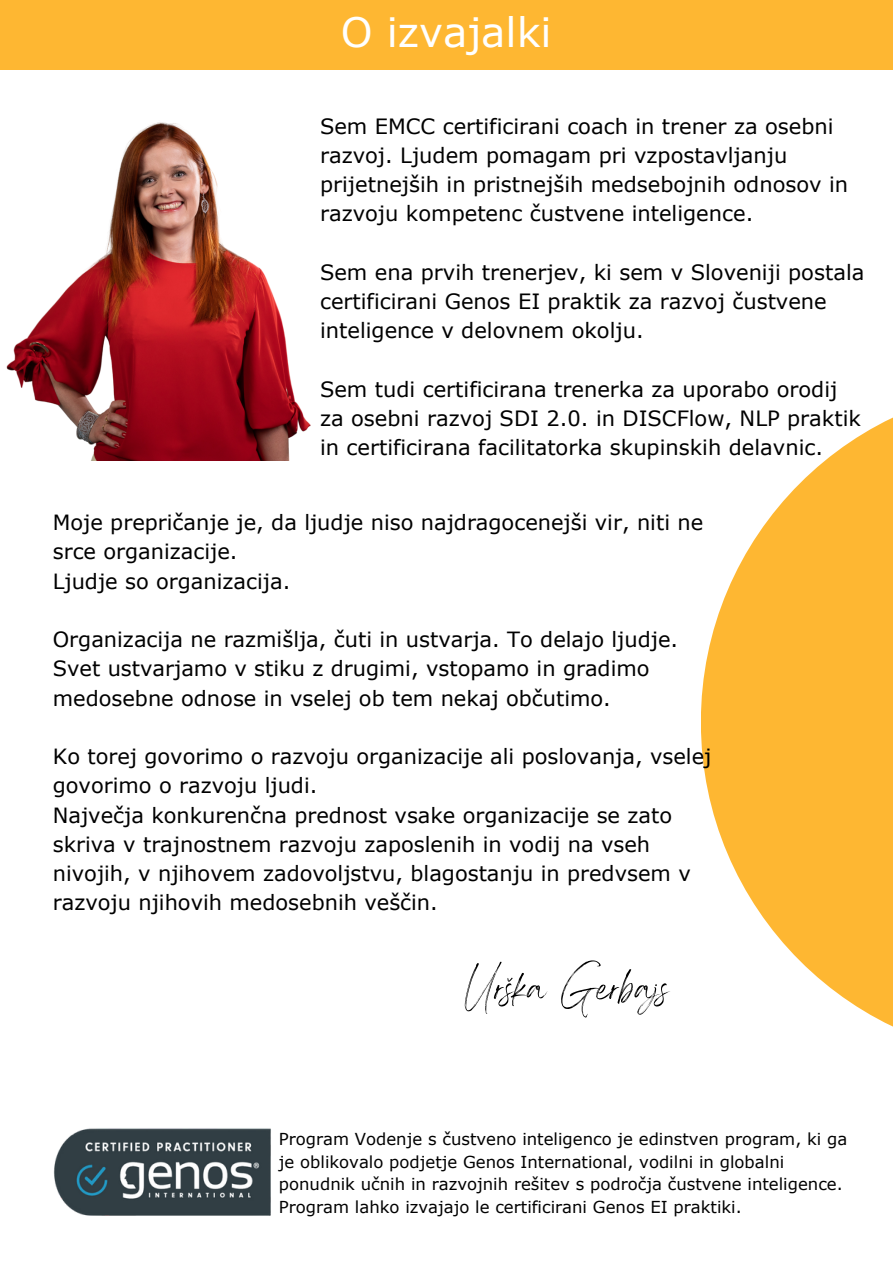
<style>
.page{position:relative;width:893px;height:1264px;background:#fff}
.page>*{position:absolute;margin:0;border:0;box-sizing:border-box;transform-origin:0 0}
.t1{font:54.3px "Angella White";color:#000}
.t2{font:40.5px "Verdana";color:#fff}
.t3{font:21px/29.2px "Verdana";color:#000}
.t4{font:16.5px/22.5px "Verdana";color:#000}
</style>
<div class="page">
<div style="left:0;top:0;width:892px;height:69px;background:#feb732"></div>
<svg style="left:701px;top:418px;width:191px;height:608px;fill:#feb732"></svg>
<img style="left:53px;top:1128px;width:218px;height:88px">
<img style="left:6px;top:122px;width:305px;height:338px">
<p class="t2" style="left:341px;top:7px;width:212px">O izvajalki</p>
<p class="t3" style="left:320px;top:111px;width:529px">Sem EMCC certificirani coach in trener za osebni razvoj. Ljudem pomagam pri vzpostavljanju prijetnejših in pristnejših medsebojnih odnosov in razvoju kompetenc čustvene inteligence.</p>
<p class="t3" style="left:320px;top:257px;width:546px">Sem ena prvih trenerjev, ki sem v Sloveniji postala certificirani Genos EI praktik za razvoj čustvene inteligence v delovnem okolju.</p>
<p class="t3" style="left:320px;top:374px;width:542px">Sem tudi certificirana trenerka za uporabo orodij za osebni razvoj SDI 2.0. in DISCFlow, NLP praktik in certificirana facilitatorka skupinskih delavnic.</p>
<p class="t3" style="left:53px;top:507px;width:652px">Moje prepričanje je, da ljudje niso najdragocenejši vir, niti ne srce organizacije.</p>
<p class="t3" style="left:53px;top:565px;width:239px">Ljudje so organizacija.</p>
<p class="t3" style="left:53px;top:624px;width:627px">Organizacija ne razmišlja, čuti in ustvarja. To delajo ljudje.</p>
<p class="t3" style="left:53px;top:653px;width:598px">Svet ustvarjamo v stiku z drugimi, vstopamo in gradimo medosebne odnose in vselej ob tem nekaj občutimo.</p>
<p class="t3" style="left:53px;top:741px;width:660px">Ko torej govorimo o razvoju organizacije ali poslovanja, vselej govorimo o razvoju ljudi.</p>
<p class="t3" style="left:53px;top:799px;width:639px">Največja konkurenčna prednost vsake organizacije se zato skriva v trajnostnem razvoju zaposlenih in vodij na vseh nivojih, v njihovem zadovoljstvu, blagostanju in predvsem v razvoju njihovih medosebnih veščin.</p>
<p class="t1" style="left:464px;top:953px;width:206px">Urška Gerbajs</p>
<p class="t4" style="left:279px;top:1127px;width:570px">Program Vodenje s čustveno inteligenco je edinstven program, ki ga je oblikovalo podjetje Genos International, vodilni in globalni ponudnik učnih in razvojnih rešitev s področja čustvene inteligence.<br>Program lahko izvajajo le certificirani Genos EI praktiki.</p>
</div>
